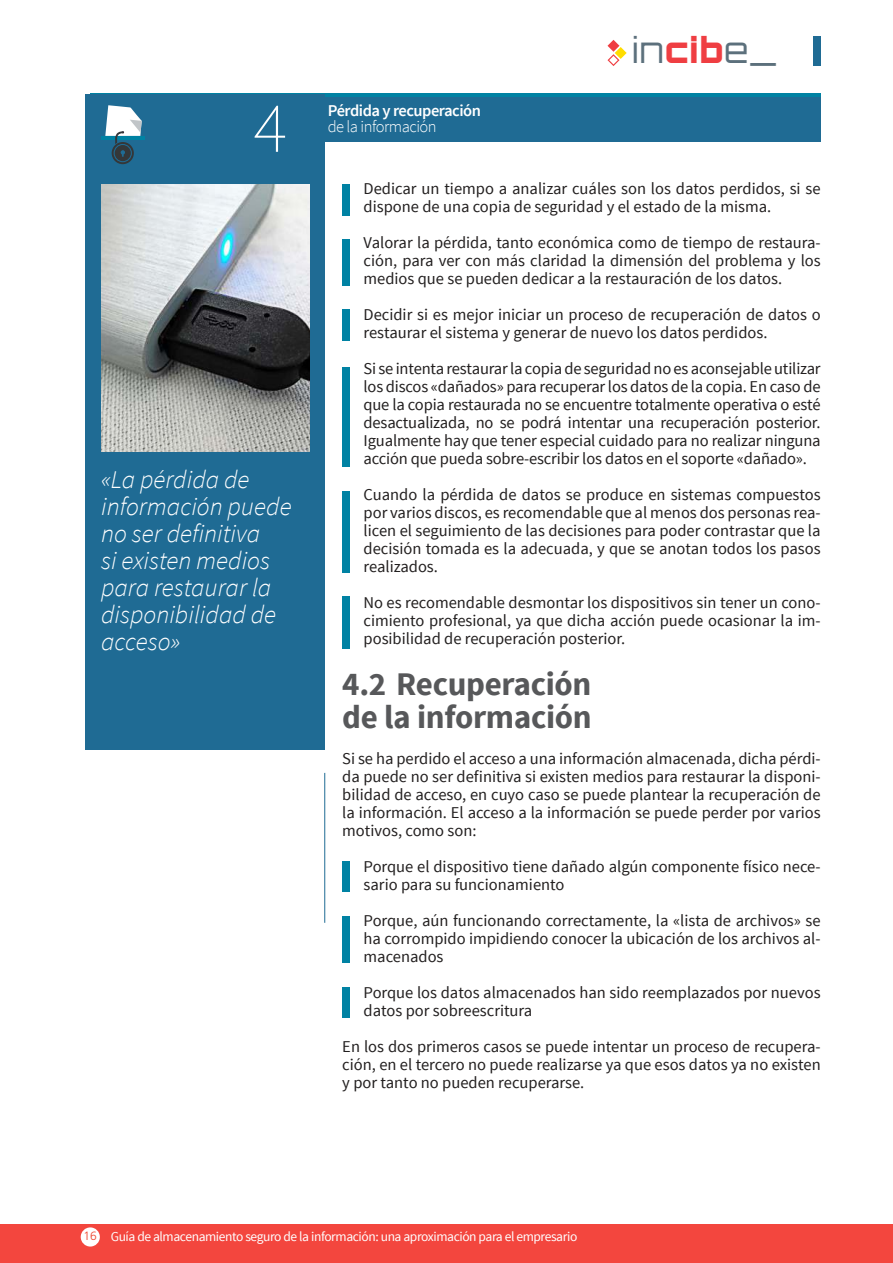
<style>
.page{position:relative;width:893px;height:1263px;background:#fff}
.page>*{position:absolute;margin:0;border:0;box-sizing:border-box;transform-origin:0 0}
.t1{font:200 72px "Source Sans Pro";color:#fff}
.t2{font:300 35.25px "Orbitron";color:#5c707c}
.t3{font:700 33px/33px "Source Sans Pro";letter-spacing:-.01em;color:#57585a}
.t4{font:italic 300 25.5px/27px "Source Sans Pro";color:#fff}
.t5{font:16.5px/18px "Source Sans Pro";color:#221f1f;text-align:justify}
.t6{font:600 16.5px "Source Sans Pro";letter-spacing:-.03em;color:#fff}
.t7{font:300 16.5px "Source Sans Pro";letter-spacing:-.03em;color:#fff}
.t8{font:13.5px "Source Sans Pro";letter-spacing:-.03em;color:#fff}
.s1{font-weight:900;color:#ef3e42}
.s2{font-family:"Frutiger LT Std";font-weight:300;font-size:12px;color:#ed422b}
</style>
<div class="page">
<svg style="left:325px;top:94px;width:496px;height:4px;background:#077c9f"></svg>
<div style="left:125px;top:98px;width:696px;height:44px;background:#1f6b94"></div>
<div style="left:85px;top:94px;width:240px;height:656px;background:#1f6b94"></div>
<hr style="left:324px;top:773px;width:1px;height:150px;background:#1f6b94">
<div style="left:813px;top:36px;width:8px;height:30px;background:#1f6b94"></div>
<svg style="left:607px;top:40px;width:20px;height:26px"></svg>
<div style="left:0;top:1224px;width:893px;height:39px;background:#f3463e"></div>
<hr style="left:101px;top:136px;width:43px;height:3px;background:#0082a3">
<svg style="left:105px;top:105px;width:37px;height:59px"></svg>
<div style="left:81px;top:1227px;width:19px;height:19px;background:#fff;border-radius:50%"></div>
<img style="left:101px;top:184px;width:208px;height:267px">
<div style="left:342px;top:184px;width:8px;height:32px;background:#0082a3"></div>
<div style="left:342px;top:309px;width:8px;height:32px;background:#0082a3"></div>
<div style="left:342px;top:239px;width:8px;height:47px;background:#0082a3"></div>
<div style="left:342px;top:367px;width:8px;height:100px;background:#0082a3"></div>
<div style="left:342px;top:491px;width:8px;height:81px;background:#0082a3"></div>
<div style="left:342px;top:597px;width:8px;height:52px;background:#0082a3"></div>
<div style="left:342px;top:861px;width:8px;height:31px;background:#0082a3"></div>
<div style="left:342px;top:987px;width:8px;height:30px;background:#0082a3"></div>
<div style="left:342px;top:916px;width:8px;height:47px;background:#0082a3"></div>
<h1 class="t1" style="left:253px;top:99px;width:35px">4</h1>
<h3 class="t4" style="left:101px;top:468px;width:192px">«La pérdida de información puede no ser definitiva<br>si existen medios para restaurar la disponibilidad de acceso»</h3>
<p class="t6" style="left:328px;top:102px;width:155px">Pérdida y recuperación</p>
<p class="t7" style="left:328px;top:120px;width:110px">de la información</p>
<h2 class="t2" style="left:632px;top:36px;width:147px">in<span class="s1">cib</span>e_</h2>
<p class="t5" style="left:364px;top:181px;width:459px">Dedicar un tiempo a analizar cuáles son los datos perdidos, si se dispone de una copia de seguridad y el estado de la misma.</p>
<p class="t5" style="left:364px;top:235px;width:459px">Valorar la pérdida, tanto económica como de tiempo de restaura&shy;ción, para ver con más claridad la dimensión del problema y los medios que se pueden dedicar a la restauración de los datos.</p>
<p class="t5" style="left:364px;top:307px;width:459px">Decidir si es mejor iniciar un proceso de recuperación de datos o restaurar el sistema y generar de nuevo los datos perdidos.</p>
<p class="t5" style="left:364px;top:361px;width:459px">Si se intenta restaurar la copia de seguridad no es aconsejable utilizar los discos «dañados» para recuperar los datos de la copia. En caso de que la copia restaurada no se encuentre totalmente operativa o esté desactualizada, no se podrá intentar una recuperación posterior.<br>Igualmente hay que tener especial cuidado para no realizar ninguna acción que pueda sobre-escribir los datos en el soporte «dañado».</p>
<p class="t5" style="left:364px;top:487px;width:459px">Cuando la pérdida de datos se produce en sistemas compuestos por varios discos, es recomendable que al menos dos personas rea&shy;licen el seguimiento de las decisiones para poder contrastar que la decisión tomada es la adecuada, y que se anotan todos los pasos realizados.</p>
<p class="t5" style="left:364px;top:595px;width:459px">No es recomendable desmontar los dispositivos sin tener un cono&shy;cimiento profesional, ya que dicha acción puede ocasionar la im&shy;posibilidad de recuperación posterior.</p>
<h3 class="t3" style="left:342px;top:669px;width:251px">4.2 Recuperación de la información</h3>
<p class="t5" style="left:342px;top:751px;width:480px">Si se ha perdido el acceso a una información almacenada, dicha pérdi&shy;da puede no ser definitiva si existen medios para restaurar la disponi&shy;bilidad de acceso, en cuyo caso se puede plantear la recuperación de la información. El acceso a la información se puede perder por varios motivos, como son:</p>
<p class="t5" style="left:364px;top:858px;width:459px">Porque el dispositivo tiene dañado algún componente físico nece&shy;sario para su funcionamiento</p>
<p class="t5" style="left:364px;top:913px;width:459px">Porque, aún funcionando correctamente, la «lista de archivos» se ha corrompido impidiendo conocer la ubicación de los archivos al&shy;macenados</p>
<p class="t5" style="left:364px;top:985px;width:459px">Porque los datos almacenados han sido reemplazados por nuevos datos por sobreescritura</p>
<p class="t5" style="left:342px;top:1039px;width:480px">En los dos primeros casos se puede intentar un proceso de recupera&shy;ción, en el tercero no puede realizarse ya que esos datos ya no existen y por tanto no pueden recuperarse.</p>
<p class="t8" style="left:84px;top:1232px;width:495px"><span class="s2">16</span> Guía de almacenamiento seguro de la información: una aproximación para el empresario</p>
</div>
